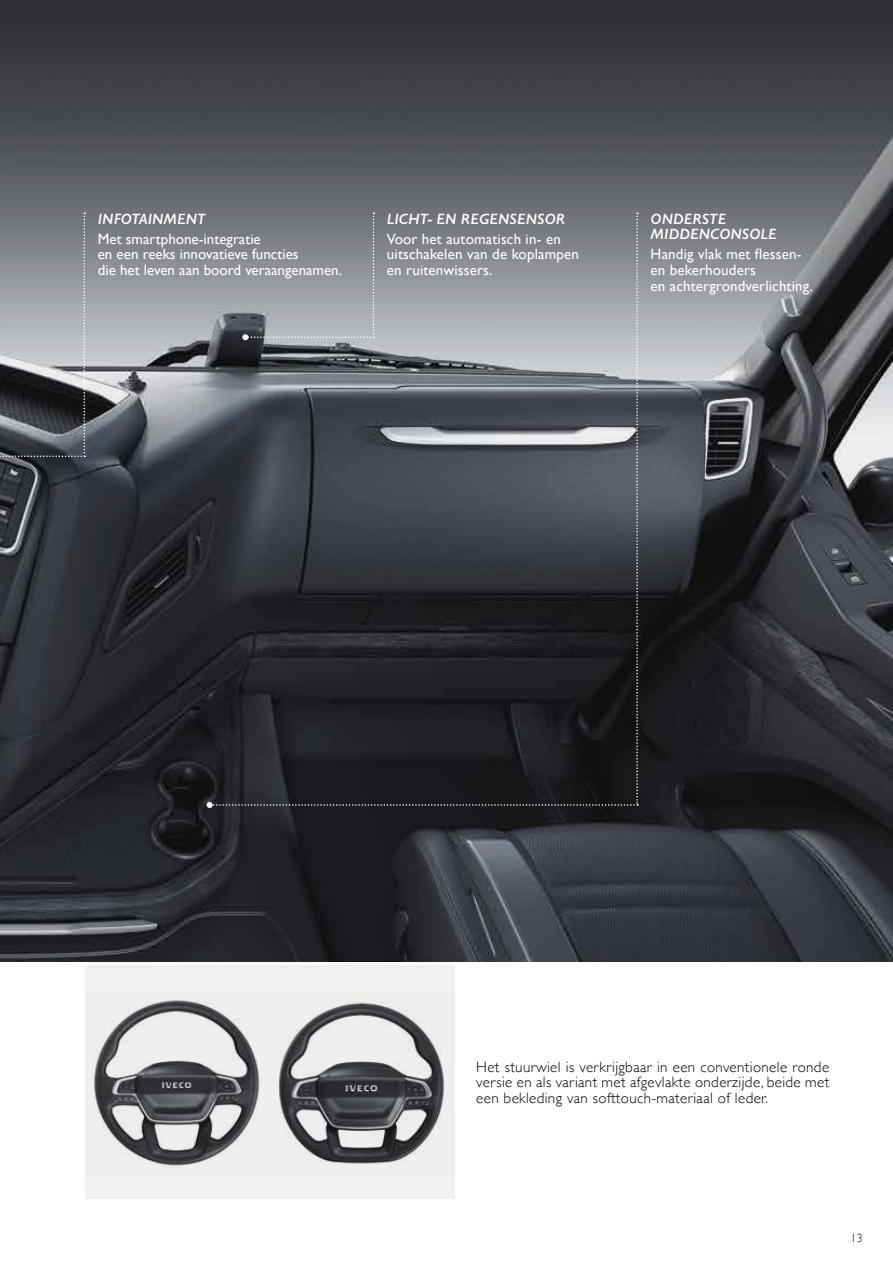
<style>
.page{position:relative;width:893px;height:1263px;background:#fff}
.page>*{position:absolute;margin:0;border:0;box-sizing:border-box;transform-origin:0 0}
.t1{font:15px/15.8px "Gill Sans";letter-spacing:.01em;color:#fff}
.t2{font:300 15px/15.8px "Gill Sans";letter-spacing:.025em;color:#000;text-align:justify}
.t3{font:italic 600 15px/15.8px "Gill Sans";letter-spacing:.01em;color:#fff}
.t4{font:300 12px "Gill Sans";color:#000}
</style>
<div class="page">
<img style="left:0;top:0;width:893px;height:961px">
<div style="left:85px;top:965px;width:370px;height:234px;background:#f0f0f0"></div>
<img style="left:94px;top:1000px;width:351px;height:166px">
<svg style="left:0;top:213px;width:85px;height:244px;background:#7d7f83"></svg>
<svg style="left:207px;top:213px;width:431px;height:595px;background:#4d4f54"></svg>
<p class="t3" style="left:98px;top:210px;width:109px">INFOTAINMENT</p>
<p class="t1" style="left:98px;top:230px;width:246px">Met smartphone-integratie<br>en een reeks innovatieve functies<br>die het leven aan boord veraangenamen.</p>
<p class="t3" style="left:387px;top:210px;width:180px">LICHT- EN REGENSENSOR</p>
<p class="t1" style="left:387px;top:230px;width:193px">Voor het automatisch in- en uitschakelen van de koplampen en ruitenwissers.</p>
<p class="t3" style="left:651px;top:210px;width:128px">ONDERSTE<br>MIDDENCONSOLE</p>
<p class="t1" style="left:651px;top:246px;width:164px">Handig vlak met flessen&shy;en bekerhouders<br>en achtergrondverlichting.</p>
<p class="t2" style="left:476px;top:1058px;width:354px">Het stuurwiel is verkrijgbaar in een conventionele ronde versie en als variant met afgevlakte onderzijde, beide met een bekleding van softtouch-materiaal of leder.</p>
<p class="t4" style="left:850px;top:1228px;width:14px">13</p>
</div>
